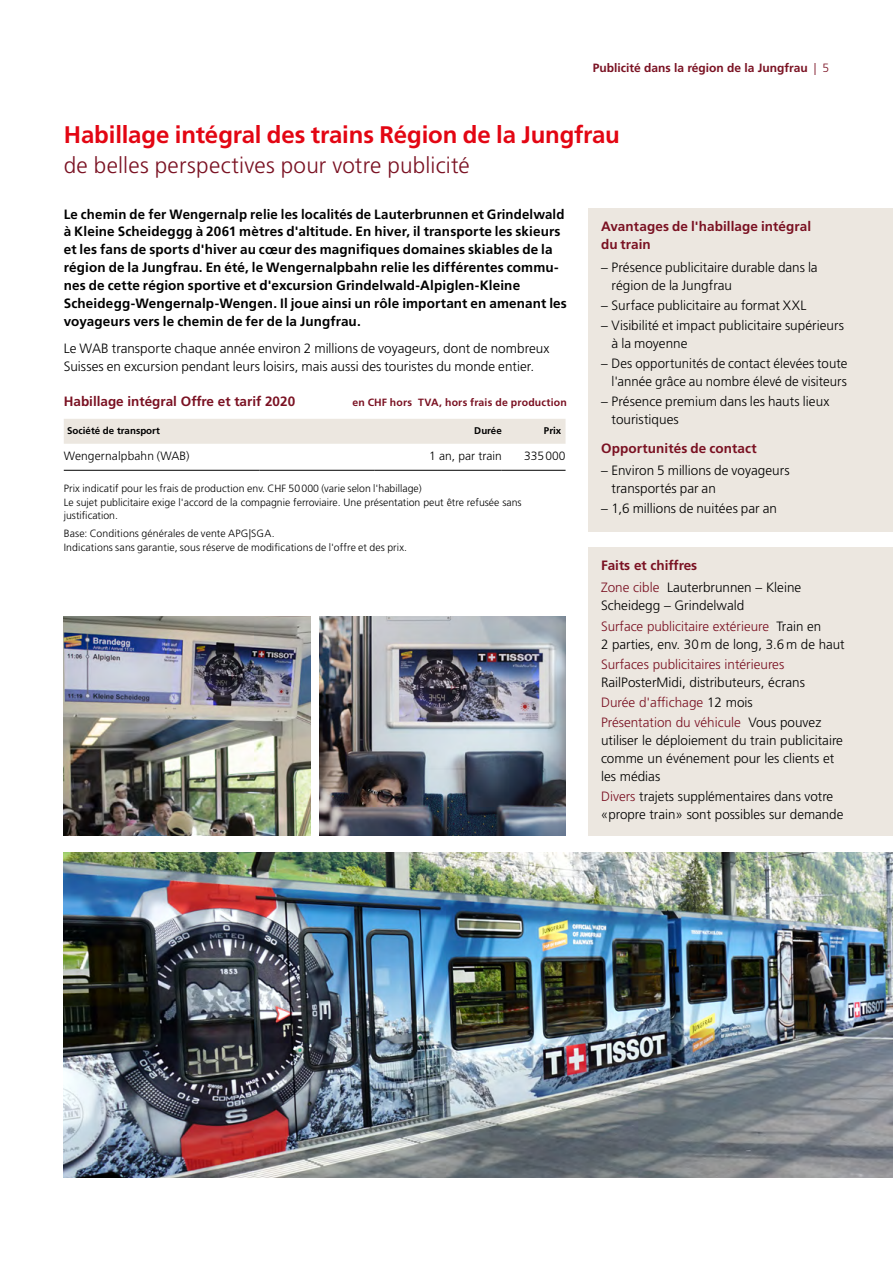
<style>
.page{position:relative;width:893px;height:1263px;background:#fff}
.page>*{position:absolute;margin:0;border:0;box-sizing:border-box;transform-origin:0 0}
.t1{font:700 24px "Frutiger LT Std";letter-spacing:-.005em;color:#e30613}
.t2{font:300 22.5px "Frutiger LT Std";letter-spacing:.01em;color:#7a1122}
.t3{font:300 13.5px/18px "Frutiger LT Std";color:#000}
.t4{font:700 13.5px/18px "Frutiger LT Std";letter-spacing:.01em;color:#000}
.t5{font:700 13.5px/18px "Frutiger LT Std";letter-spacing:.005em;color:#7a1122}
.t6{font:300 13.5px/20.1px "Frutiger LT Std";color:#7a1122}
.t7{font:300 12px "Frutiger LT Std";letter-spacing:.01em;color:#000}
.t8{font:700 12px "Frutiger LT Std";color:#7a1122}
.t9{font:300 10.5px/13.5px "Frutiger LT Std";color:#000}
.t10{font:700 10.5px "Frutiger LT Std";letter-spacing:.015em;color:#7a1122}
.t11{font:700 9.75px "Frutiger LT Std";color:#000}
.s1{font-weight:300}
.s2{font-weight:700;color:#7a1122}
.s3{color:#7a1122}
.s4{color:#000}
</style>
<div class="page">
<div style="left:64px;top:419px;width:502px;height:25px;background:#ece7e0"></div>
<hr style="left:64px;top:470px;width:195px;height:1px;background:#000">
<hr style="left:502px;top:470px;width:64px;height:1px;background:#000">
<hr style="left:259px;top:470px;width:115px;height:1px;background:#000">
<hr style="left:374px;top:470px;width:64px;height:1px;background:#000">
<hr style="left:438px;top:470px;width:64px;height:1px;background:#000">
<div style="left:588px;top:208px;width:305px;height:324px;background:#ece7e0"></div>
<div style="left:588px;top:547px;width:305px;height:289px;background:#ece7e0"></div>
<img style="left:64px;top:853px;width:829px;height:325px">
<img style="left:64px;top:617px;width:246px;height:219px">
<img style="left:319px;top:617px;width:247px;height:219px">
<p class="t8" style="left:593px;top:61px;width:238px">Publicité dans la région de la Jungfrau <span class="s1">| 5</span></p>
<h1 class="t1" style="left:64px;top:121px;width:558px">Habillage intégral des trains Région de la Jungfrau</h1>
<h2 class="t2" style="left:64px;top:152px;width:407px">de belles perspectives pour votre publicité</h2>
<p class="t4" style="left:64px;top:205px;width:505px">Le chemin de fer Wengernalp relie les localités de Lauterbrunnen et Grindelwald à Kleine Scheideggg à 2061 mètres d'altitude. En hiver, il transporte les skieurs et les fans de sports d'hiver au cœur des magnifiques domaines skiables de la région de la Jungfrau. En été, le Wengernalpbahn relie les différentes commu&shy;nes de cette région sportive et d'excursion Grindelwald-Alpiglen-Kleine Scheidegg-Wengernalp-Wengen. Il joue ainsi un rôle important en amenant les voyageurs vers le chemin de fer de la Jungfrau.</p>
<p class="t3" style="left:64px;top:339px;width:487px">Le WAB transporte chaque année environ 2 millions de voyageurs, dont de nombreux<br>Suisses en excursion pendant leurs loisirs, mais aussi des touristes du monde entier.</p>
<p class="t5" style="left:64px;top:392px;width:233px">Habillage intégral Offre et tarif 2020</p>
<p class="t10" style="left:353px;top:396px;width:216px">en CHF hors TVA, hors frais de production</p>
<p class="t11" style="left:67px;top:424px;width:94px">Société de transport</p>
<p class="t11" style="left:474px;top:424px;width:29px">Durée</p>
<p class="t11" style="left:544px;top:424px;width:19px">Prix</p>
<p class="t7" style="left:64px;top:450px;width:127px">Wengernalpbahn (WAB)</p>
<p class="t7" style="left:429px;top:450px;width:74px">1 an, par train</p>
<p class="t7" style="left:524px;top:450px;width:43px">335000</p>
<p class="t9" style="left:64px;top:482px;width:459px">Prix indicatif pour les frais de production env. CHF 50000 (varie selon l'habillage)<br>Le sujet publicitaire exige l'accord de la compagnie ferroviaire. Une présentation peut être refusée sans justification.</p>
<p class="t9" style="left:64px;top:527px;width:345px">Base: Conditions générales de vente APG|SGA.<br>Indications sans garantie, sous réserve de modifications de l'offre et des prix.</p>
<p class="t5" style="left:601px;top:218px;width:212px">Avantages de l'habillage intégral du train</p>
<p class="t3" style="left:612px;top:258px;width:208px;text-indent:-11px">– Présence publicitaire durable dans la région de la Jungfrau</p>
<p class="t3" style="left:601px;top:296px;width:207px">– Surface publicitaire au format XXL</p>
<p class="t3" style="left:612px;top:316px;width:234px;text-indent:-11px">– Visibilité et impact publicitaire supérieurs à la moyenne</p>
<p class="t3" style="left:601px;top:354px;width:248px;text-align:right">– Des opportunités de contact élevées toute l'année grâce au nombre élevé de visiteurs</p>
<p class="t3" style="left:612px;top:393px;width:219px;text-indent:-11px">– Présence premium dans les hauts lieux touristiques</p>
<p class="t5" style="left:601px;top:439px;width:157px">Opportunités de contact</p>
<p class="t3" style="left:612px;top:461px;width:180px;text-indent:-11px">– Environ 5 millions de voyageurs transportés par an</p>
<p class="t3" style="left:601px;top:500px;width:177px">– 1,6 millions de nuitées par an</p>
<p class="t3" style="left:601px;top:555px;width:202px;line-height:22.2px"><span class="s2">Faits et chiffres<br></span><span class="s3">Zone cible</span> Lauterbrunnen – Kleine</p>
<p class="t6" style="left:601px;top:596px;width:222px"><span class="s4">Scheidegg – Grindelwald<br></span>Surface publicitaire extérieure <span class="s4">Train en</span></p>
<p class="t3" style="left:601px;top:635px;width:245px">2 parties, env. 30m de long, 3.6m de haut</p>
<p class="t6" style="left:601px;top:654px;width:185px">Surfaces publicitaires intérieures</p>
<p class="t3" style="left:601px;top:672px;width:222px;line-height:20.1px">RailPosterMidi, distributeurs, écrans<br><span class="s3">Durée d'affichage</span> 12 mois<br><span class="s3">Présentation du véhicule</span> Vous pouvez</p>
<p class="t3" style="left:601px;top:731px;width:244px">utiliser le déploiement du train publicitaire comme un événement pour les clients et les médias</p>
<p class="t3" style="left:601px;top:788px;width:244px"><span class="s3">Divers</span> trajets supplémentaires dans votre «propre train» sont possibles sur demande</p>
</div>
